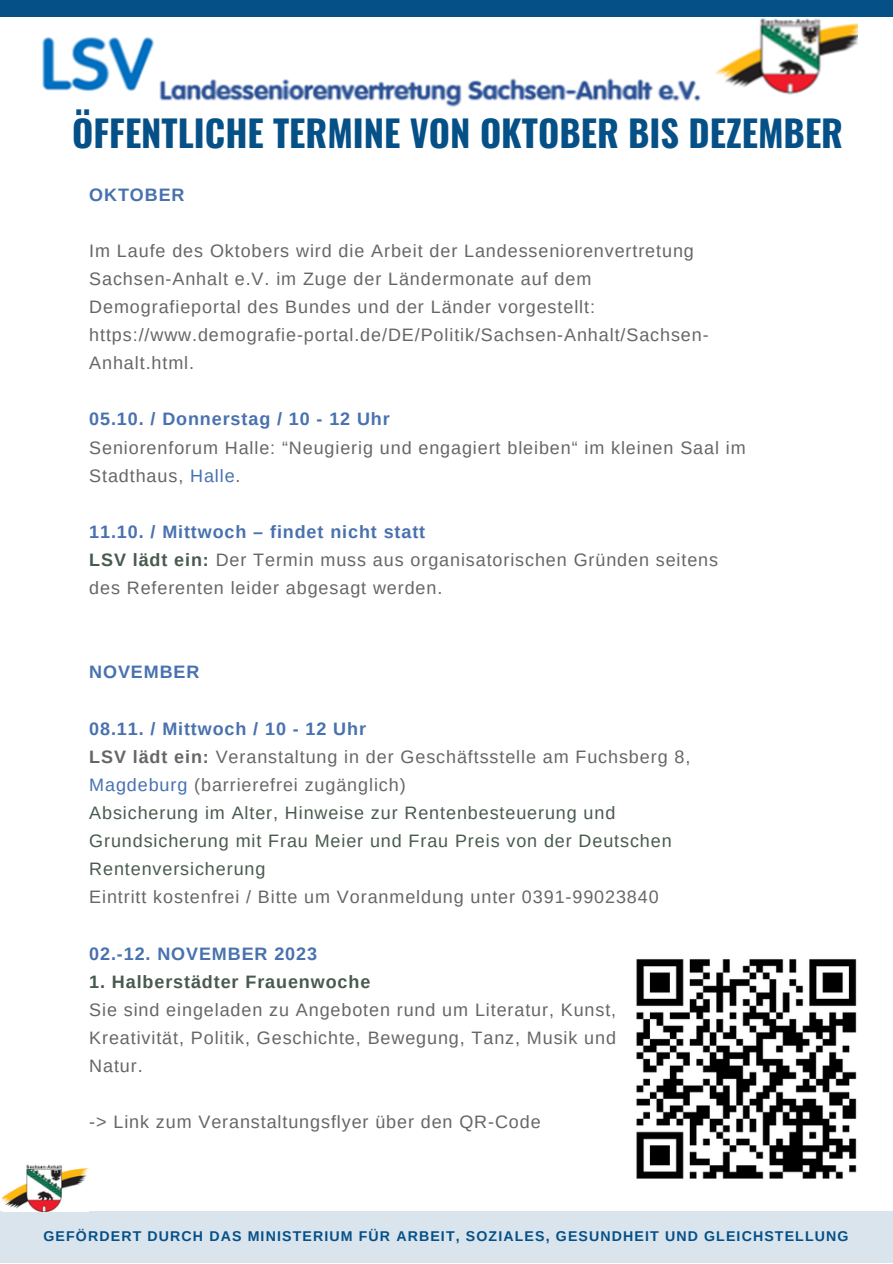
<style>
.page{position:relative;width:893px;height:1264px;background:#fff}
.page>*{position:absolute;margin:0;border:0;box-sizing:border-box;transform-origin:0 0}
.t1{font:700 36.3px "Oswald";color:#055087}
.t2{font:18px/28px "Arimo";letter-spacing:.05em;color:#666}
.t3{font:18px/28px "Arimo";letter-spacing:.05em;color:#485a4e}
.t4{font:700 18px "Arimo";letter-spacing:.05em;color:#4871af}
.t5{font:700 18px "Arimo";letter-spacing:.05em;color:#485a4e}
.t6{font:700 14.1px "Arimo";letter-spacing:.08em;color:#055087}
.s1{color:#4871af}
.s2{font-weight:700;color:#485a4e}
.s3{font-weight:700}
</style>
<div class="page">
<div style="left:0;top:1211px;width:892px;height:51px;background:#d9e4ed"></div>
<div style="left:0;top:0;width:892px;height:17px;background:#055087"></div>
<img style="left:42px;top:18px;width:815px;height:89px">
<img style="left:2px;top:1164px;width:87px;height:47px">
<img style="left:636px;top:959px;width:221px;height:220px">
<p class="t1" style="left:72px;top:104px;width:772px">ÖFFENTLICHE TERMINE VON OKTOBER BIS DEZEMBER</p>
<p class="t4" style="left:89px;top:184px;width:97px">OKTOBER</p>
<p class="t2" style="left:89px;top:236px;width:621px">Im Laufe des Oktobers wird die Arbeit der Landesseniorenvertretung Sachsen-Anhalt e.V. im Zuge der Ländermonate auf dem Demografieportal des Bundes und der Länder vorgestellt: https://www.demografie-portal.de/DE/Politik/Sachsen-Anhalt/Sachsen-Anhalt.html.</p>
<p class="t4" style="left:89px;top:409px;width:302px">05.10. / Donnerstag / 10 - 12 Uhr</p>
<p class="t2" style="left:89px;top:433px;width:658px">Seniorenforum Halle: “Neugierig und engagiert bleiben“ im kleinen Saal im<br>Stadthaus, <span class="s1">Halle</span>.</p>
<p class="t4" style="left:89px;top:521px;width:337px">11.10. / Mittwoch – findet nicht statt</p>
<p class="t2" style="left:89px;top:545px;width:630px"><span class="s2">LSV lädt ein:</span> Der Termin muss aus organisatorischen Gründen seitens des Referenten leider abgesagt werden.</p>
<p class="t4" style="left:89px;top:662px;width:112px">NOVEMBER</p>
<p class="t4" style="left:89px;top:718px;width:278px">08.11. / Mittwoch / 10 - 12 Uhr</p>
<p class="t2" style="left:89px;top:742px;width:602px"><span class="s3">LSV lädt ein:</span> Veranstaltung in der Geschäftsstelle am Fuchsberg 8,<br><span class="s1">Magdeburg</span> (barrierefrei zugänglich)</p>
<p class="t3" style="left:89px;top:798px;width:584px">Absicherung im Alter, Hinweise zur Rentenbesteuerung und<br>Grundsicherung mit Frau Meier und Frau Preis von der Deutschen<br>Rentenversicherung</p>
<p class="t2" style="left:89px;top:883px;width:571px">Eintritt kostenfrei / Bitte um Voranmeldung unter 0391-99023840</p>
<p class="t4" style="left:89px;top:943px;width:229px">02.-12. NOVEMBER 2023</p>
<p class="t5" style="left:89px;top:971px;width:282px">1. Halberstädter Frauenwoche</p>
<p class="t2" style="left:89px;top:995px;width:528px">Sie sind eingeladen zu Angeboten rund um Literatur, Kunst,</p>
<p class="t2" style="left:89px;top:1023px;width:528px">Kreativität, Politik, Geschichte, Bewegung, Tanz, Musik und</p>
<p class="t2" style="left:89px;top:1051px;width:55px">Natur.</p>
<p class="t2" style="left:89px;top:1107px;width:453px">-&gt; Link zum Veranstaltungsflyer über den QR-Code</p>
<p class="t6" style="left:43px;top:1228px;width:806px">GEFÖRDERT DURCH DAS MINISTERIUM FÜR ARBEIT, SOZIALES, GESUNDHEIT UND GLEICHSTELLUNG</p>
</div>
